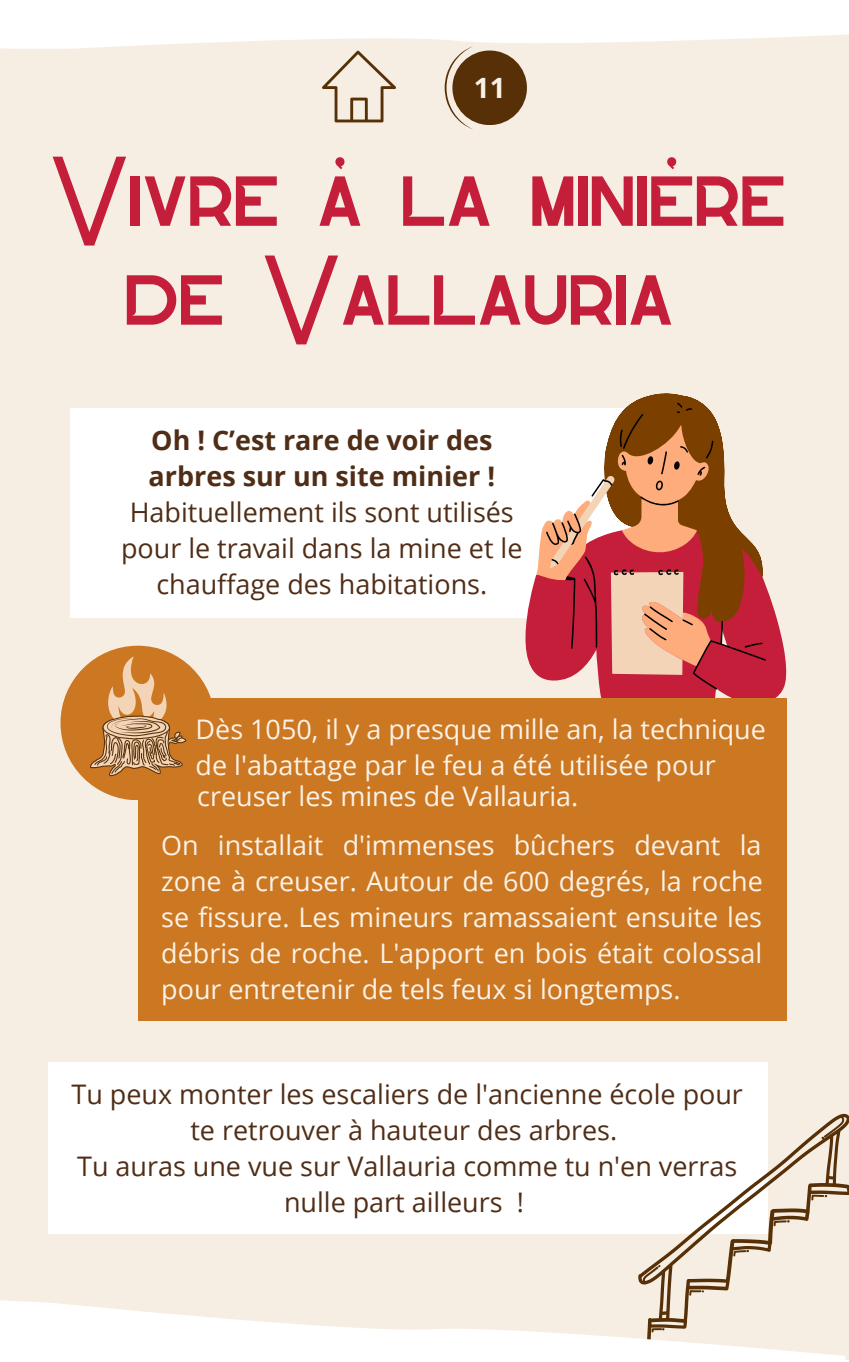
<style>
.page{position:relative;width:849px;height:1362px;background:#fff}
.page>*{position:absolute;margin:0;border:0;box-sizing:border-box;transform-origin:0 0}
.t1{font:98.7px/98.7px "Lotus Eater Sans Serif";letter-spacing:-.04em;color:#c41e3a;text-align:center}
.t2{font:700 27.9px "Open Sans";color:#faf2e6}
.t3{font:27px/36px "Open Sans";color:#faf2e6;text-align:justify}
.t4{font:27px/36px "Open Sans";color:#502d16;text-align:center}
.t5{font:700 27px/36px "Open Sans";color:#502d16}
</style>
<div class="page">
<div style="left:0;top:0;width:849px;height:1359px;background:#f6eee3"></div>
<div style="left:70px;top:408px;width:604px;height:210px;background:#fff"></div>
<svg style="left:525px;top:576px;width:262px;height:127px;fill:#c41e3a"></svg>
<svg style="left:536px;top:393px;width:166px;height:282px"></svg>
<svg style="left:546px;top:403px;width:220px;height:286px"></svg>
<div style="left:138px;top:697px;width:648px;height:323px;background:#c72"></div>
<div style="left:60px;top:645px;width:155px;height:155px;background:#c72;border-radius:50%"></div>
<svg style="left:90px;top:656px;width:96px;height:120px"></svg>
<svg style="left:0;top:0;width:849px;height:70px;fill:#fff"></svg>
<div style="left:48px;top:1062px;width:719px;height:171px;background:#fff"></div>
<svg style="left:638px;top:1113px;width:211px;height:183px"></svg>
<svg style="left:689px;top:1289px;width:15px;height:6px"></svg>
<svg style="left:733px;top:1234px;width:77px;height:54px"></svg>
<svg style="left:773px;top:1219px;width:17px;height:7px"></svg>
<svg style="left:811px;top:1194px;width:16px;height:6px"></svg>
<svg style="left:0;top:1296px;width:845px;height:63px"></svg>
<svg style="left:322px;top:50px;width:74px;height:72px"></svg>
<div style="left:452px;top:50px;width:75px;height:75px;background:#573007;border-radius:50%"></div>
<svg style="left:445px;top:46px;width:28px;height:83px"></svg>
<p class="t2" style="left:474px;top:68px;width:33px">11</p>
<h1 class="t1" style="left:48px;top:149px;width:741px">Vivre à la minière de Vallauria</h1>
<p class="t5" style="left:149px;top:422px;width:348px">Oh ! C’est rare de voir des arbres sur un site minier !</p>
<p class="t4" style="left:121px;top:493px;width:403px">Habituellement ils sont utilisés pour le travail dans la mine et le chauffage des habitations.</p>
<p class="t3" style="left:196px;top:710px;width:572px">Dès 1050, il y a presque mille an, la technique de l'abattage par le feu a été utilisée pour</p>
<p class="t3" style="left:197px;top:777px;width:383px">creuser les mines de Vallauria.</p>
<p class="t3" style="left:161px;top:826px;width:603px">On installait d'immenses bûchers devant la zone à creuser. Autour de 600 degrés, la roche se fissure. Les mineurs ramassaient ensuite les débris de roche. L'apport en bois était colossal pour entretenir de tels feux si longtemps.</p>
<p class="t4" style="left:72px;top:1075px;width:673px">Tu peux monter les escaliers de l'ancienne école pour te retrouver à hauteur des arbres.<br>Tu auras une vue sur Vallauria comme tu n'en verras nulle part ailleurs !</p>
</div>
